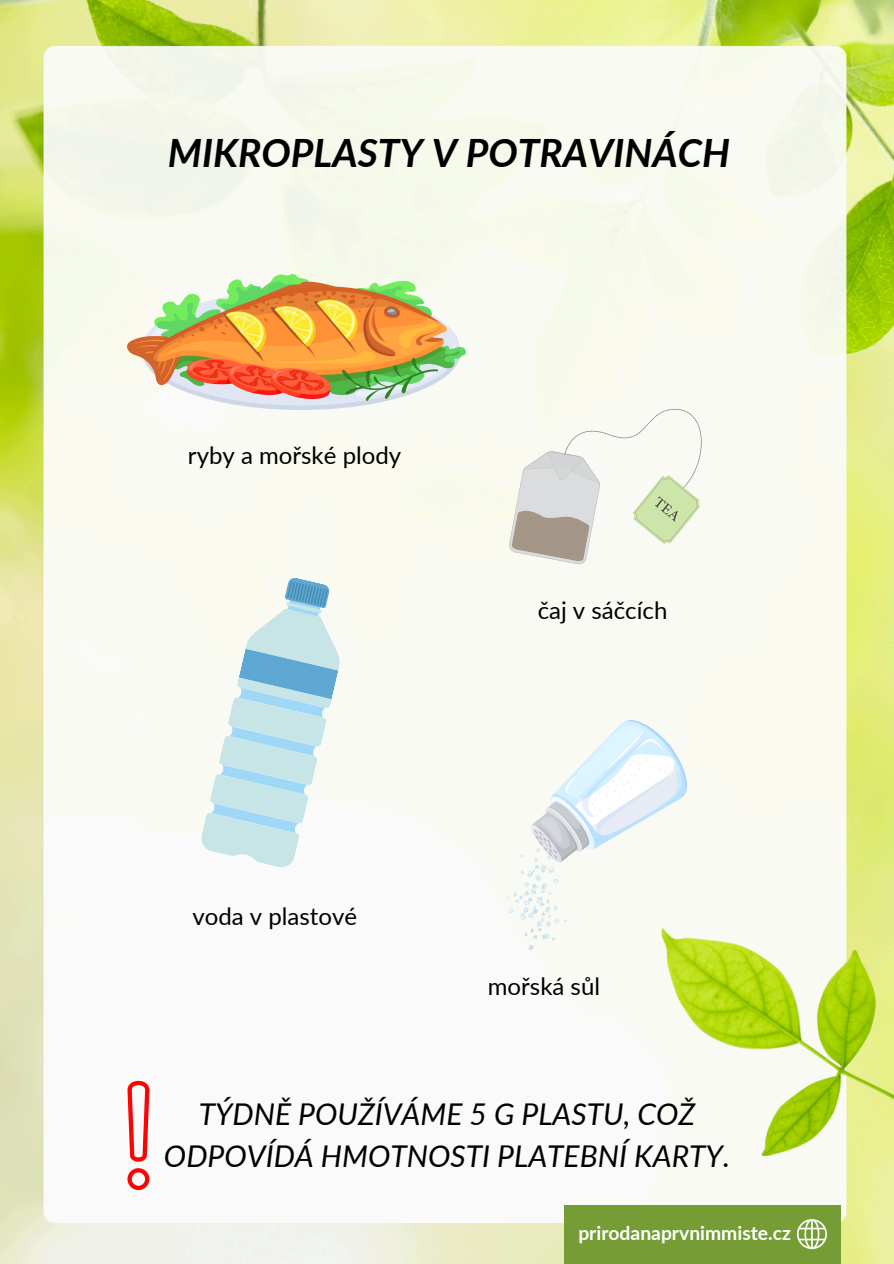
<style>
.page{position:relative;width:894px;height:1264px;background:#fff}
.page>*{position:absolute;margin:0;border:0;box-sizing:border-box;transform-origin:0 0}
.t1{font:italic 700 39px "Lato";color:#000}
.t2{font:italic 30px/41.7px "Lato";color:#000;text-align:center}
.t3{font:24px "Lato";color:#000}
.t4{font:700 19.2px "Lato";color:#fff}
</style>
<div class="page">
<img style="left:0;top:0;width:893px;height:1263px">
<svg style="left:509px;top:409px;width:192px;height:155px"></svg>
<img style="left:127px;top:274px;width:338px;height:135px">
<svg style="left:198px;top:576px;width:151px;height:294px"></svg>
<img style="left:508px;top:720px;width:178px;height:229px">
<svg style="left:127px;top:1080px;width:22px;height:109px"></svg>
<div style="left:564px;top:1204px;width:275px;height:59px;background:#759c35"></div>
<svg style="left:797px;top:1219px;width:29px;height:29px"></svg>
<p class="t1" style="left:168px;top:129px;width:563px">MIKROPLASTY V POTRAVINÁCH</p>
<p class="t3" style="left:188px;top:440px;width:215px">ryby a mořské plody</p>
<h1 class="t3" style="left:537px;top:595px;width:131px">čaj v sáčcích</h1>
<h3 class="t3" style="left:192px;top:901px;width:166px">voda v plastové</h3>
<p class="t3" style="left:487px;top:971px;width:114px">mořská sůl</p>
<p class="t2" style="left:164px;top:1092px;width:567px">TÝDNĚ POUŽÍVÁME 5 G PLASTU, COŽ<br>ODPOVÍDÁ HMOTNOSTI PLATEBNÍ KARTY.</p>
<h3 class="t4" style="left:578px;top:1221px;width:214px">prirodanaprvnimmiste.cz</h3>
</div>
